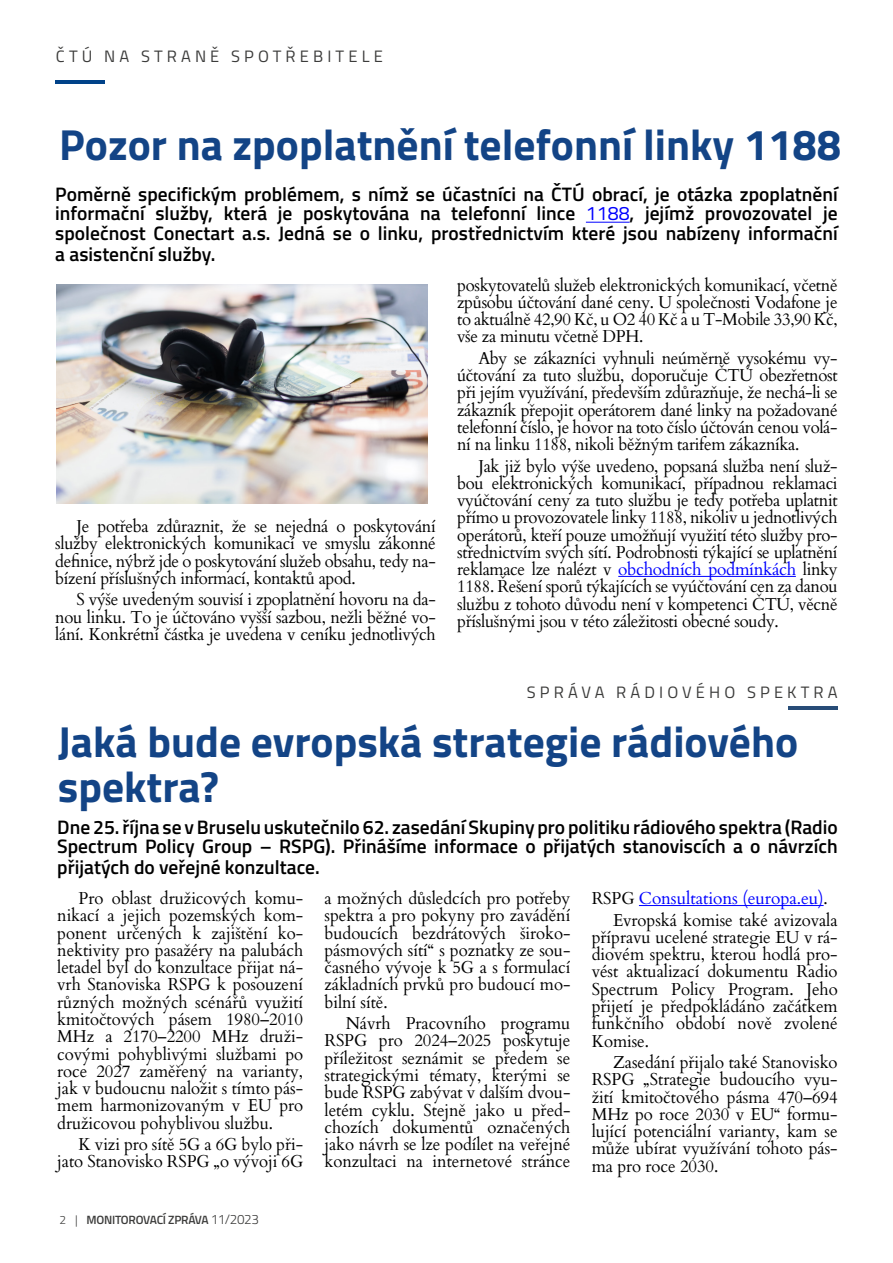
<style>
.page{position:relative;width:893px;height:1263px;background:#fff}
.page>*{position:absolute;margin:0;border:0;box-sizing:border-box;transform-origin:0 0}
.t1{font:700 43.5px/45px "Titillium";color:#134486}
.t2{font:600 19.5px/20px "Titillium";color:#000;text-align:justify}
.t3{font:17.25px/17.2px "Cardo";letter-spacing:-.005em;color:#000;text-align:justify}
.t4{font:16.5px "Titillium";letter-spacing:.25em;color:#3c3c3b}
.t5{font:600 12px "Titillium";letter-spacing:-.02em;color:#3c3c3b}
.s1{font-weight:400;color:#00f}
.s2{color:#00f}
.s3{font-weight:300}
.s4{font-weight:300;font-size:13.5px}
</style>
<div class="page">
<hr style="left:55px;top:80px;width:50px;height:4px;background:#004289">
<hr style="left:788px;top:706px;width:50px;height:4px;background:#274c77">
<hr style="left:586px;top:222px;width:44px;height:1px;background:#00f">
<hr style="left:618px;top:576px;width:178px;height:1px;background:#00f">
<hr style="left:639px;top:905px;width:185px;height:1px;background:#00f">
<img style="left:56px;top:285px;width:371px;height:219px">
<p class="t4" style="left:56px;top:44px;width:328px">ČTÚ NA STRANĚ SPOTŘEBITELE</p>
<h1 class="t1" style="left:59px;top:120px;width:783px">Pozor na zpoplatnění telefonní linky 1188</h1>
<p class="t2" style="left:55px;top:183px;width:784px">Poměrně specifickým problémem, s nímž se účastníci na ČTÚ obrací, je otázka zpoplatnění informační služby, která je poskytována na telefonní lince <span class="s1">1188</span>, jejímž provozovatel je společnost Conectart a.s. Jedná se o linku, prostřednictvím které jsou nabízeny informační a asistenční služby.</p>
<p class="t3" style="left:55px;top:517px;width:382px;text-indent:21px">Je potřeba zdůraznit, že se nejedná o poskytování služby elektronických komunikací ve smyslu zákonné definice, nýbrž jde o poskytování služeb obsahu, tedy na&shy;bízení příslušných informací, kontaktů apod.</p>
<p class="t3" style="left:55px;top:590px;width:382px;text-indent:21px">S výše uvedeným souvisí i zpoplatnění hovoru na da&shy;nou linku. To je účtováno vyšší sazbou, nežli běžné vo&shy;lání. Konkrétní částka je uvedena v ceníku jednotlivých</p>
<p class="t3" style="left:457px;top:275px;width:382px">poskytovatelů služeb elektronických komunikací, včetně způsobu účtování dané ceny. U společnosti Vodafone je to aktuálně 42,90 Kč, u O2 40 Kč a u T-Mobile 33,90 Kč, vše za minutu včetně DPH.</p>
<p class="t3" style="left:457px;top:348px;width:382px;text-indent:21px">Aby se zákazníci vyhnuli neúměrně vysokému vy&shy;účtování za tuto službu, doporučuje ČTÚ obezřetnost při jejím využívání, především zdůrazňuje, že nechá-li se zákazník přepojit operátorem dané linky na požadované telefonní číslo, je hovor na toto číslo účtován cenou volá&shy;ní na linku 1188, nikoli běžným tarifem zákazníka.</p>
<p class="t3" style="left:457px;top:456px;width:382px;text-indent:21px">Jak již bylo výše uvedeno, popsaná služba není služ&shy;bou elektronických komunikací, případnou reklamaci vyúčtování ceny za tuto službu je tedy potřeba uplatnit přímo u provozovatele linky 1188, nikoliv u jednotlivých operátorů, kteří pouze umožňují využití této služby pro&shy;střednictvím svých sítí. Podrobnosti týkající se uplatnění reklamace lze nalézt v <span class="s2">obchodních podmínkách</span> linky 1188. Řešení sporů týkajících se vyúčtování cen za danou službu z tohoto důvodu není v kompetenci ČTÚ, věcně příslušnými jsou v této záležitosti obecné soudy.</p>
<p class="t4" style="left:527px;top:680px;width:312px">SPRÁVA RÁDIOVÉHO SPEKTRA</p>
<h1 class="t1" style="left:58px;top:717px;width:742px">Jaká bude evropská strategie rádiového spektra?</h1>
<p class="t2" style="left:57px;top:816px;width:782px">Dne 25. října se vBruselu uskutečnilo 62. zasedání Skupiny pro politiku rádiového spektra (Radio Spectrum Policy Group – RSPG). Přinášíme informace o přijatých stanoviscích a o návrzích přijatých do veřejné konzultace.</p>
<p class="t3" style="left:57px;top:889px;width:247px;text-indent:21px">Pro oblast družicových komu&shy;nikací a jejich pozemských kom&shy;ponent určených k zajištění ko&shy;nektivity pro pasažéry na palubách letadel byl do konzultace přijat ná&shy;vrh Stanoviska RSPG k posouzení různých možných scénářů využití kmitočtových pásem 1980–2010<br>MHz a 2170–2200 MHz druži&shy;covými pohyblivými službami po roce 2027 zaměřený na varianty, jak v budoucnu naložit s tímto pás&shy;mem harmonizovaným v EU pro družicovou pohyblivou službu.</p>
<p class="t3" style="left:57px;top:1135px;width:247px;text-align:right">K vizi pro sítě 5G a 6G bylo při&shy;jato Stanovisko RSPG „o vývoji 6G</p>
<p class="t3" style="left:613px;top:887px;width:226px;line-height:21.5px;text-indent:-21px">RSPG <span class="s2">Consultations (europa.eu)</span>.<br>Evropská komise také avizovala</p>
<p class="t3" style="left:592px;top:928px;width:247px">přípravu ucelené strategie EU v rá&shy;diovém spektru, kterou hodlá pro&shy;vést aktualizací dokumentu Radio Spectrum Policy Program. Jeho přijetí je předpokládáno začátkem funkčního období nově zvolené Komise.</p>
<p class="t3" style="left:592px;top:1053px;width:247px;text-indent:21px">Zasedání přijalo také Stanovisko RSPG „Strategie budoucího vyu&shy;žití kmitočtového pásma 470–694<br>MHz po roce 2030 v EU“ formu&shy;lující potenciální varianty, kam se může ubírat využívání tohoto pás&shy;ma pro roce 2030.</p>
<p class="t3" style="left:324px;top:889px;width:247px">a možných důsledcích pro potřeby spektra a pro pokyny pro zavádění budoucích bezdrátových široko&shy;pásmových sítí“ s poznatky ze sou&shy;časného vývoje k 5G a s formulací základních prvků pro budoucí mo&shy;bilní sítě.</p>
<p class="t3" style="left:324px;top:1014px;width:247px;text-indent:21px">Návrh Pracovního programu RSPG pro 2024–2025 poskytuje příležitost seznámit se předem se strategickými tématy, kterými se bude RSPG zabývat v dalším dvou&shy;letém cyklu. Stejně jako u před&shy;chozích dokumentů označených jako návrh se lze podílet na veřejné konzultaci na internetové stránce</p>
<p class="t5" style="left:60px;top:1211px;width:201px"><span class="s3">2 |</span> MONITOROVACÍ ZPRÁVA <span class="s4">11/2023</span></p>
</div>
